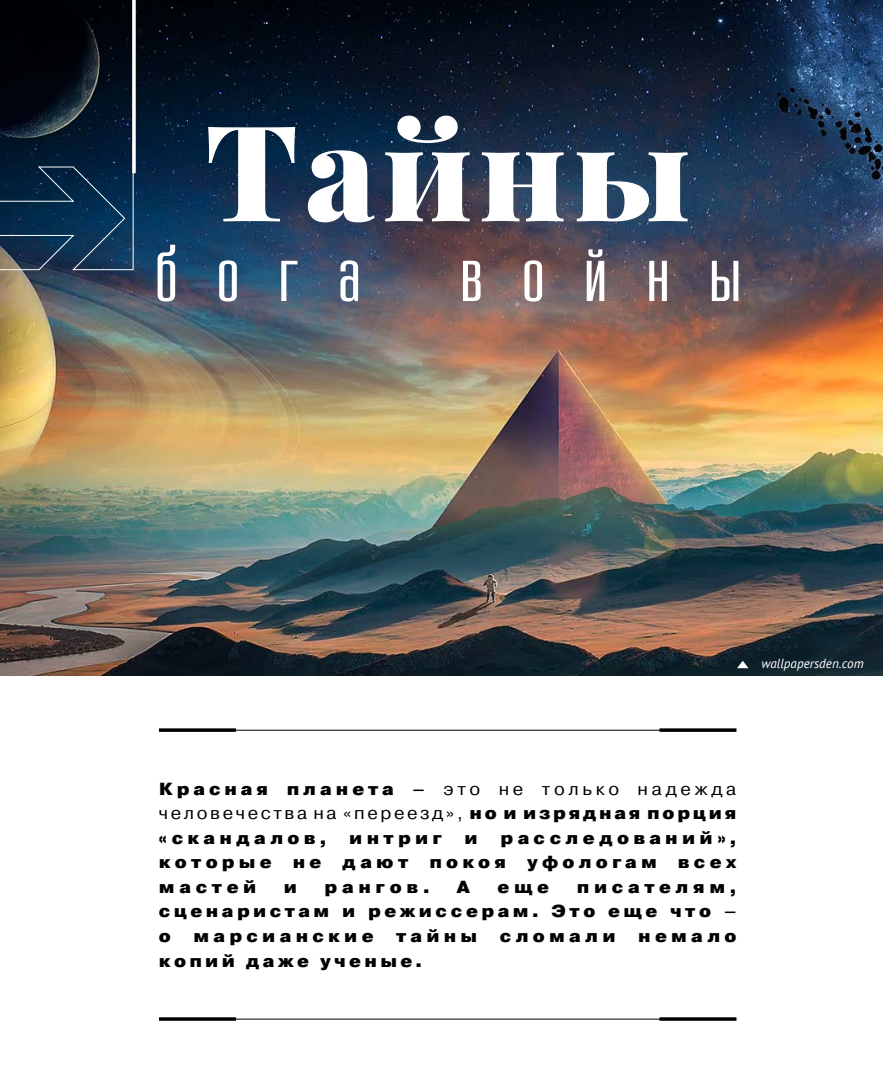
<style>
.page{position:relative;width:883px;height:1092px;background:#fff}
.page>*{position:absolute;margin:0;border:0;box-sizing:border-box;transform-origin:0 0}
.Врезка{font:900 133.35px "Playfair Display";letter-spacing:.05em;color:#fff}
.Врезка-2{font:500 80.5px "Kizo";letter-spacing:.5em;color:#fff}
.Лид{font:900 17.5px/24.5px "Pragmatica";letter-spacing:.23em;color:#000;text-align:justify;scale:1.05 1}
.Лид-2{font:900 17.5px "Pragmatica";letter-spacing:.18em;color:#000;scale:1.05 1}
.Новости_Текст{font:italic 13.12px "PT Sans";color:#fff}
.s1{font-weight:400}
</style>
<div class="page">
<img style="left:0;top:0;width:883px;height:675px">
<svg style="left:0;top:0;width:134px;height:270px;background:#0b1e30"></svg>
<hr style="left:182px;top:729px;width:480px;height:1px;background:#000">
<hr style="left:159px;top:728px;width:77px;height:3px;background:#000">
<hr style="left:659px;top:728px;width:77px;height:3px;background:#000">
<hr style="left:182px;top:1018px;width:480px;height:1px;background:#000">
<hr style="left:159px;top:1017px;width:77px;height:3px;background:#000">
<hr style="left:659px;top:1017px;width:77px;height:3px;background:#000">
<svg style="left:132px;top:0;width:4px;height:173px"></svg>
<svg style="left:737px;top:660px;width:11px;height:8px"></svg>
<p class="Врезка" style="left:205px;top:66px;width:487px">Тайны</p>
<p class="Врезка-2" style="left:155px;top:225px;width:586px">бога войны</p>
<p class="Новости_Текст" style="left:762px;top:655px;width:104px">wallpapersden.com</p>
<p class="Лид" style="left:159px;top:777px;width:551px">Красная планета – <span class="s1">это не только надежда человечества на «переезд»,</span> но и изрядная порция «скандалов,</p>
<p class="Лид" style="left:159px;top:826px;width:552px;text-indent:342px">расследований», которые не дают покоя уфологам всех мастей</p>
<p class="Лид" style="left:349px;top:826px;width:90px">интриг</p>
<p class="Лид" style="left:465px;top:826px;width:14px">и</p>
<p class="Лид" style="left:284px;top:875px;width:14px">и</p>
<p class="Лид" style="left:325px;top:875px;width:101px">рангов.</p>
<p class="Лид" style="left:457px;top:875px;width:14px">А</p>
<p class="Лид" style="left:497px;top:875px;width:51px">еще</p>
<p class="Лид" style="left:159px;top:875px;width:552px;text-indent:418px">писателям, сценаристам и режиссерам. Это еще что – о</p>
<p class="Лид" style="left:194px;top:924px;width:173px">марсианские</p>
<p class="Лид" style="left:396px;top:924px;width:79px">тайны</p>
<p class="Лид" style="left:500px;top:924px;width:112px">сломали</p>
<p class="Лид" style="left:638px;top:924px;width:95px">немало</p>
<p class="Лид-2" style="left:159px;top:949px;width:252px">копий даже ученые.</p>
</div>
